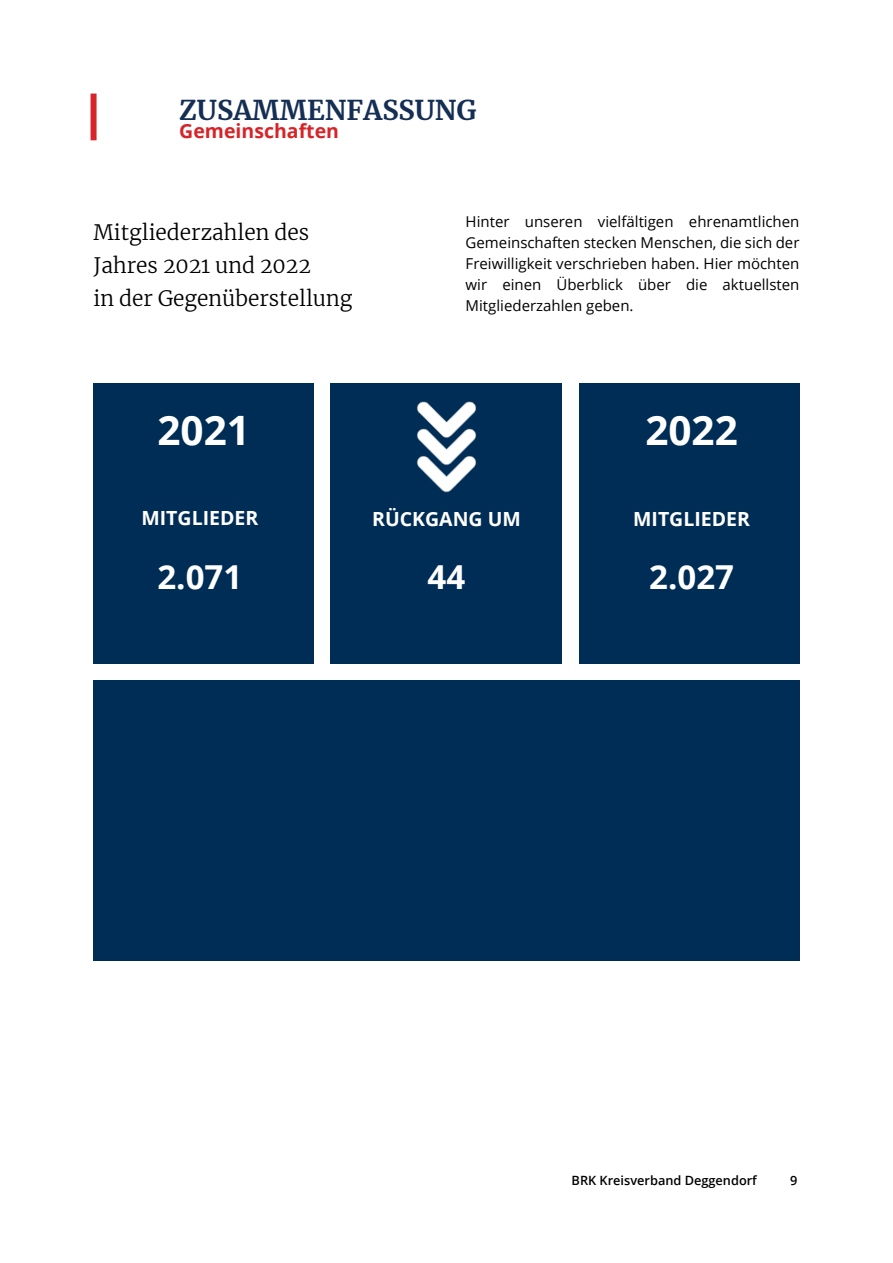
<style>
.page{position:relative;width:893px;height:1263px;background:#fff}
.page>*{position:absolute;margin:0;border:0;box-sizing:border-box;transform-origin:0 0}
.t1{font:700 40.5px "Open Sans";color:#fff}
.t2{font:700 33px "Open Sans";color:#fff}
.t3{font:700 27px "Merriweather";color:#152e54}
.t4{font:300 21px/33px "Merriweather";color:#000}
.t5{font:700 19.5px "Open Sans";color:#fff}
.t6{font:700 19.5px "Open Sans";color:#d72428}
.t7{font:15px/21px "Open Sans";color:#000;text-align:justify}
.t8{font:600 12.75px "Open Sans";color:#000}
</style>
<div class="page">
<div style="left:94px;top:680px;width:237px;height:281px;background:#002d55"></div>
<div style="left:331px;top:383px;width:231px;height:280px;background:#002d55"></div>
<div style="left:331px;top:680px;width:248px;height:281px;background:#002d55"></div>
<div style="left:579px;top:383px;width:220px;height:280px;background:#002d55"></div>
<div style="left:579px;top:680px;width:220px;height:281px;background:#002d55"></div>
<div style="left:91px;top:94px;width:6px;height:46px;background:#d72428"></div>
<div style="left:94px;top:383px;width:220px;height:280px;background:#002d55"></div>
<img style="left:416px;top:401px;width:61px;height:92px">
<h3 class="t3" style="left:179px;top:92px;width:299px">ZUSAMMENFASSUNG</h3>
<h3 class="t6" style="left:179px;top:117px;width:161px">Gemeinschaften</h3>
<h3 class="t4" style="left:94px;top:215px;width:260px">Mitgliederzahlen des<br>Jahres 2021 und 2022<br>in der Gegenüberstellung</h3>
<p class="t7" style="left:466px;top:211px;width:335px">Hinter unseren vielfältigen ehrenamtlichen Gemeinschaften stecken Menschen, die sich der Freiwilligkeit verschrieben haben. Hier möchten wir einen Überblick über die aktuellsten Mitgliederzahlen geben.</p>
<h1 class="t1" style="left:158px;top:401px;width:94px">2021</h1>
<h1 class="t1" style="left:645px;top:401px;width:94px">2022</h1>
<h3 class="t5" style="left:141px;top:504px;width:118px">MITGLIEDER</h3>
<h2 class="t2" style="left:157px;top:554px;width:86px">2.071</h2>
<h3 class="t5" style="left:372px;top:505px;width:150px">RÜCKGANG UM</h3>
<h2 class="t2" style="left:428px;top:554px;width:39px">44</h2>
<h3 class="t5" style="left:633px;top:505px;width:118px">MITGLIEDER</h3>
<h2 class="t2" style="left:649px;top:554px;width:86px">2.027</h2>
<p class="t8" style="left:572px;top:1171px;width:187px">BRK Kreisverband Deggendorf</p>
<p class="t8" style="left:790px;top:1171px;width:9px">9</p>
</div>
